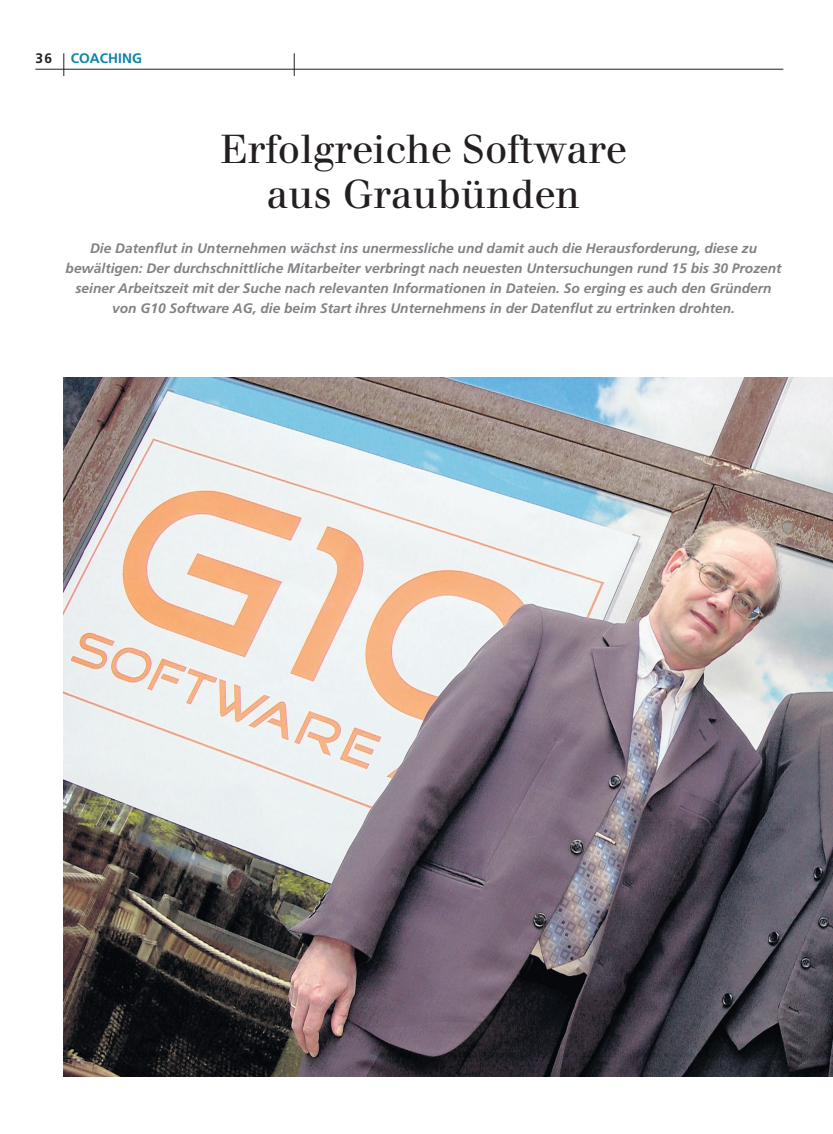
<style>
.page{position:relative;width:833px;height:1134px;background:#fff}
.page>*{position:absolute;margin:0;border:0;box-sizing:border-box;transform-origin:0 0}
.t1{font:40px/45px "Walbaum Buch BQ";color:#231f20;text-align:center}
.t2{font:italic 700 13.75px/20px "Frutiger";color:#808285;text-align:center}
.t3{font:700 13.75px "Frutiger";color:#0e83a6}
.t4{font:700 13.75px "Frutiger";color:#231f20}
</style>
<div class="page">
<hr style="left:35px;top:69px;width:748px;height:1px;background:#231f20">
<svg style="left:294px;top:53px;width:1px;height:23px"></svg>
<svg style="left:63px;top:53px;width:1px;height:23px"></svg>
<img style="left:64px;top:378px;width:769px;height:698px">
<p class="t4" style="left:35px;top:53px;width:18px">36</p>
<p class="t3" style="left:71px;top:53px;width:73px">COACHING</p>
<h1 class="t1" style="left:220px;top:131px;width:408px">Erfolgreiche Software aus Graubünden</h1>
<p class="t2" style="left:66px;top:239px;width:717px">Die Datenflut in Unternehmen wächst ins unermessliche und damit auch die Herausforderung, diese zu bewältigen: Der durchschnittliche Mitarbeiter verbringt nach neuesten Untersuchungen rund 15 bis 30 Prozent seiner Arbeitszeit mit der Suche nach relevanten Informationen in Dateien. So erging es auch den Gründern von G10 Software AG, die beim Start ihres Unternehmens in der Datenflut zu ertrinken drohten.</p>
</div>
